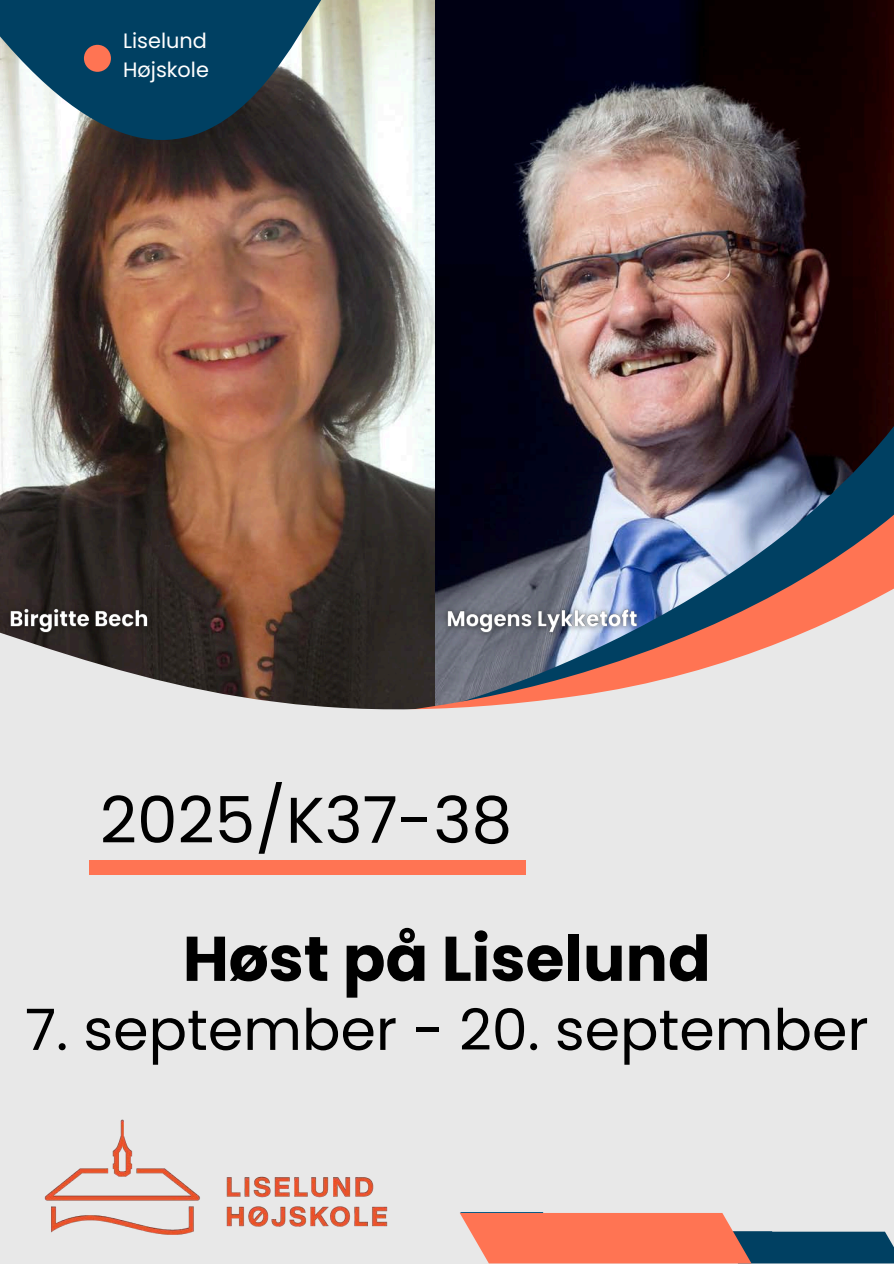
<style>
.page{position:relative;width:894px;height:1264px;background:#fff}
.page>*{position:absolute;margin:0;border:0;box-sizing:border-box;transform-origin:0 0}
.t1{font:64.5px "Poppins";color:#000}
.t2{font:700 63px "Poppins";color:#000}
.t3{font:57px "Poppins";color:#000}
.t4{font:20.85px/28.7px "Poppins";color:#fff}
</style>
<div class="page">
<div style="left:0;top:0;width:893px;height:1263px;background:#e8e8e8"></div>
<img style="left:0;top:152px;width:435px;height:218px">
<img style="left:435px;top:0;width:458px;height:370px">
<img style="left:0;top:370px;width:893px;height:111px">
<img style="left:0;top:481px;width:893px;height:86px">
<svg style="left:0;top:567px;width:893px;height:143px"></svg>
<svg style="left:0;top:0;width:447px;height:152px;background:#5a7884"></svg>
<div style="left:89px;top:860px;width:436px;height:14px;background:#ff7453"></div>
<div style="left:84px;top:45px;width:27px;height:27px;background:#ff7453;border-radius:50%"></div>
<svg style="left:460px;top:1212px;width:433px;height:51px"></svg>
<img style="left:44px;top:1119px;width:344px;height:116px">
<img style="left:2px;top:599px;width:155px;height:44px">
<img style="left:438px;top:599px;width:208px;height:44px">
<p class="t4" style="left:123px;top:27px;width:87px">Liselund<br>Højskole</p>
<p class="t1" style="left:100px;top:775px;width:413px">2025/K37-38</p>
<p class="t2" style="left:183px;top:914px;width:529px">Høst på Liselund</p>
<p class="t3" style="left:25px;top:990px;width:844px">7. september - 20. september</p>
</div>
